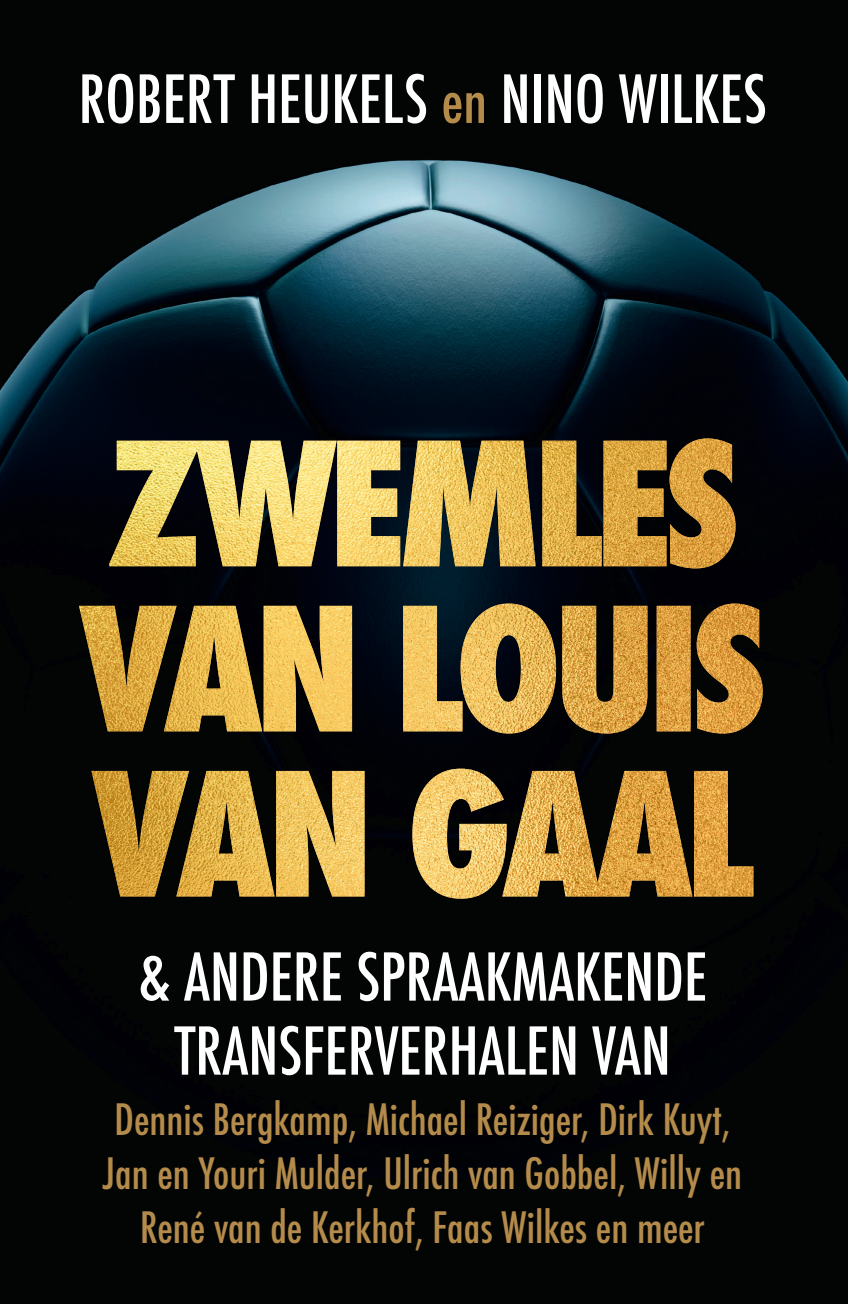
<style>
.page{position:relative;width:848px;height:1304px;background:#fff}
.page>*{position:absolute;margin:0;border:0;box-sizing:border-box;transform-origin:0 0}
.t1{font:500 condensed 64.4px "Futura";color:#fff}
.t2{font:500 condensed 64px/74px "Futura";color:#fff;text-align:center}
.t3{font:500 condensed 42px/54px "Futura";color:#b48b4a;text-align:center}
.s1{font-size:58.8px;color:#b48b4a}
</style>
<div class="page">
<img style="left:0;top:0;width:847px;height:1303px">
<img style="left:91px;top:768px;width:662px;height:130px">
<img style="left:79px;top:603px;width:683px;height:130px">
<img style="left:109px;top:438px;width:626px;height:130px">
<svg style="left:846px;top:0;width:2px;height:7px"></svg>
<svg style="left:846px;top:1298px;width:2px;height:6px"></svg>
<h1 class="t1" style="left:79px;top:58px;width:689px">ROBERT HEUKELS <span class="s1">en</span> NINO WILKES</h1>
<h2 class="t2" style="left:138px;top:940px;width:570px">&amp; ANDERE SPRAAKMAKENDE<br>TRANSFERVERHALEN VAN</h2>
<p class="t3" style="left:103px;top:1092px;width:640px">Dennis Bergkamp, Michael Reiziger, Dirk Kuyt,<br>Jan en Youri Mulder, Ulrich van Gobbel, Willy en<br>René van de Kerkhof, Faas Wilkes en meer</p>
</div>
